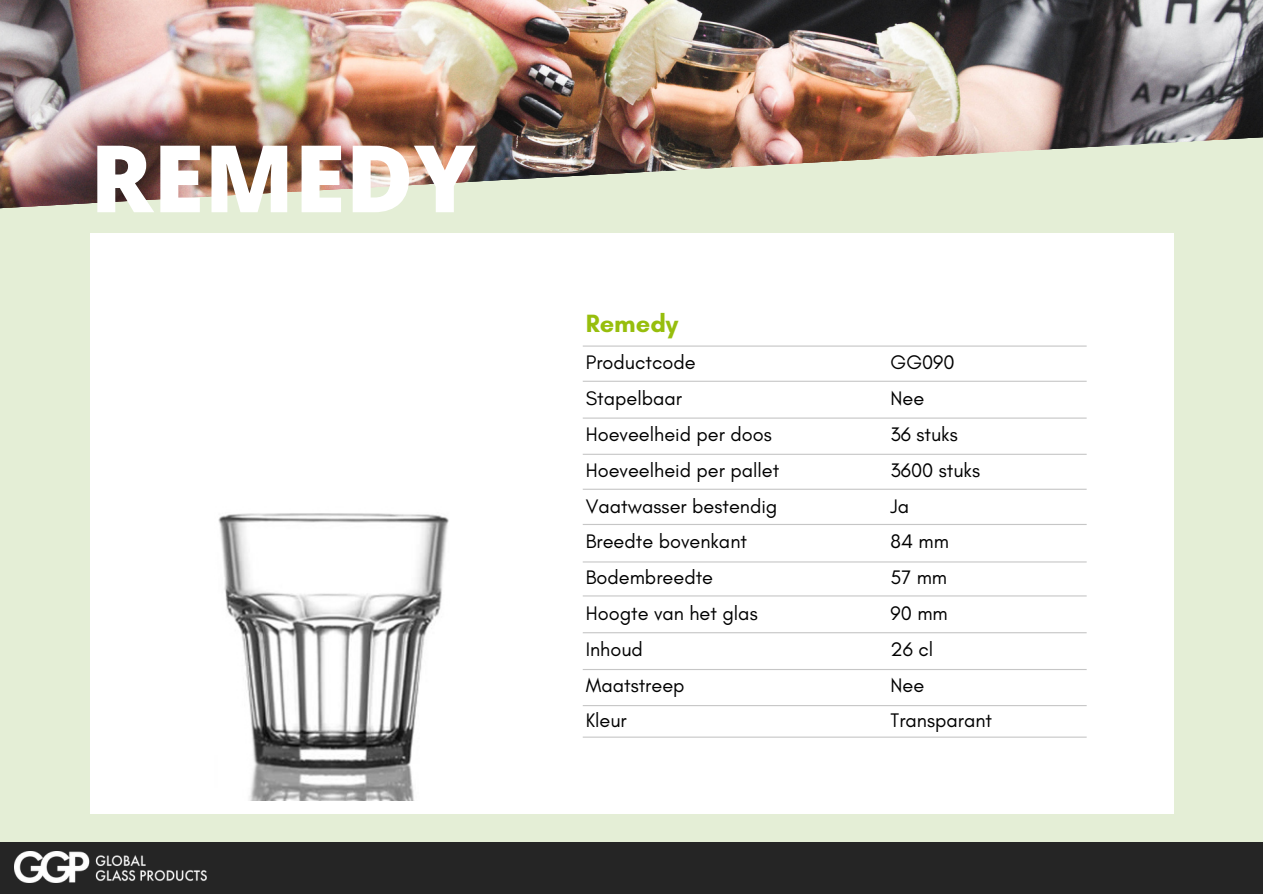
<style>
.page{position:relative;width:1263px;height:894px;background:#fff}
.page>*{position:absolute;margin:0;border:0;box-sizing:border-box;transform-origin:0 0}
.t1{font:800 93.15px "Open Sans";color:#fff}
.t2{font:700 25.5px "Glacial Indifference";color:#97be0d}
.t3{font:19.95px/35.7px "Glacial Indifference";color:#000}
</style>
<div class="page">
<img style="left:0;top:0;width:1263px;height:112px">
<img style="left:0;top:112px;width:1263px;height:729px">
<div style="left:90px;top:233px;width:1083px;height:579px;background:#fff"></div>
<div style="left:0;top:841px;width:1263px;height:52px;background:#252525"></div>
<hr style="left:583px;top:345px;width:504px;height:1px;background:#c6c6c6">
<hr style="left:583px;top:380px;width:504px;height:2px;background:#c6c6c6">
<hr style="left:583px;top:417px;width:504px;height:1px;background:#c6c6c6">
<hr style="left:583px;top:453px;width:504px;height:1px;background:#c6c6c6">
<hr style="left:583px;top:488px;width:504px;height:1px;background:#c6c6c6">
<hr style="left:583px;top:523px;width:504px;height:2px;background:#c6c6c6">
<hr style="left:583px;top:561px;width:504px;height:1px;background:#c6c6c6">
<hr style="left:583px;top:595px;width:504px;height:1px;background:#c6c6c6">
<hr style="left:583px;top:632px;width:504px;height:1px;background:#c6c6c6">
<hr style="left:583px;top:668px;width:504px;height:2px;background:#c6c6c6">
<hr style="left:583px;top:704px;width:504px;height:2px;background:#c6c6c6">
<hr style="left:583px;top:736px;width:504px;height:1px;background:#c6c6c6">
<img style="left:15px;top:851px;width:191px;height:31px">
<img style="left:218px;top:513px;width:231px;height:286px">
<h1 class="t1" style="left:90px;top:113px;width:387px">REMEDY</h1>
<p class="t2" style="left:586px;top:308px;width:94px">Remedy</p>
<p class="t3" style="left:586px;top:344px;width:195px">Productcode<br>Stapelbaar<br>Hoeveelheid per doos<br>Hoeveelheid per pallet<br>Vaatwasser bestendig<br>Breedte bovenkant<br>Bodembreedte<br>Hoogte van het glas<br>Inhoud<br>Maatstreep<br>Kleur</p>
<p class="t3" style="left:890px;top:344px;width:103px">GG090<br>Nee<br>36 stuks<br>3600 stuks<br>Ja<br>84 mm<br>57 mm<br>90 mm<br>26 cl<br>Nee<br>Transparant</p>
</div>
